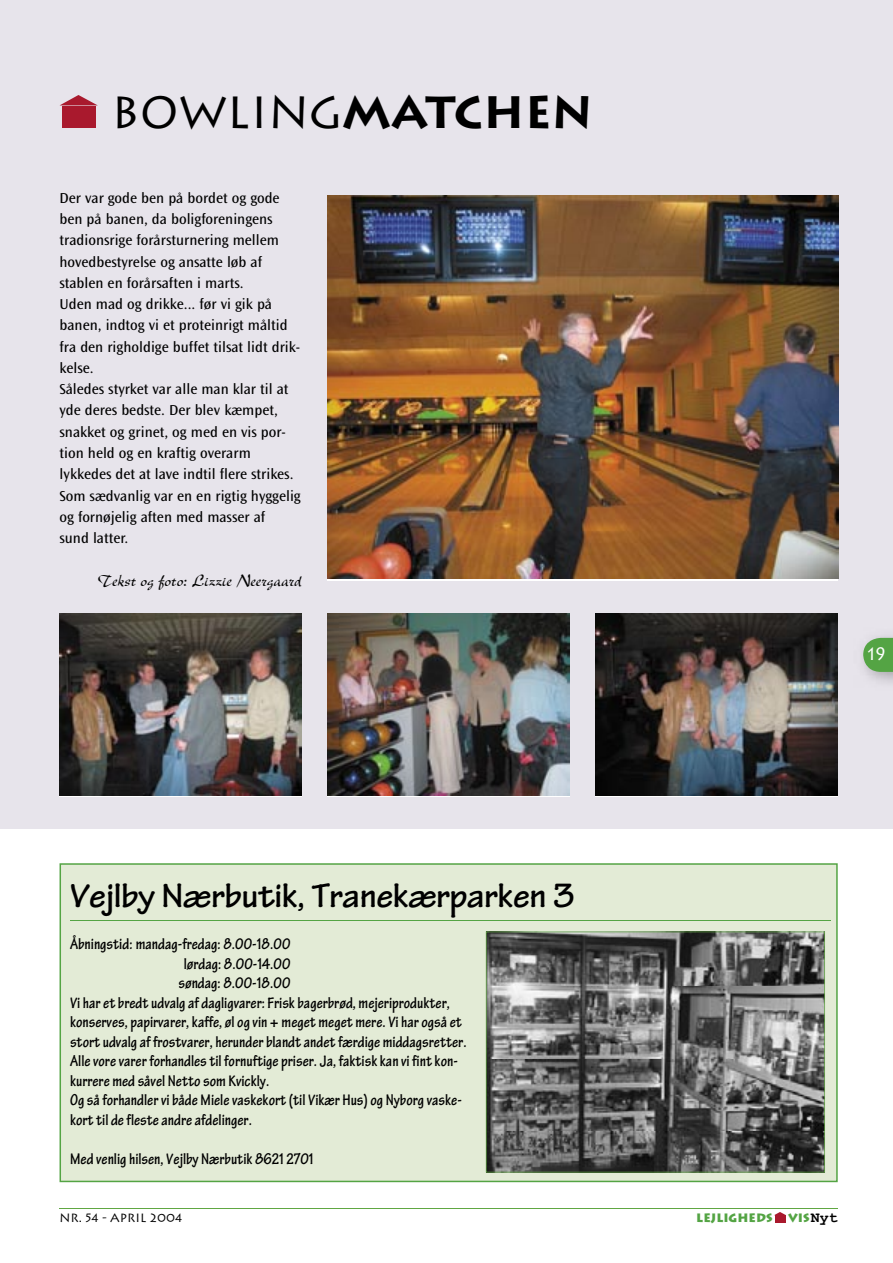
<style>
.page{position:relative;width:893px;height:1263px;background:#fff}
.page>*{position:absolute;margin:0;border:0;box-sizing:border-box;transform-origin:0 0}
.t1{font:45px "Lithos";color:#000}
.t2{font:36px "Tekton MM 503 488";letter-spacing:-.01em;color:#000}
.t3{font:18px "New Berolina";color:#000}
.t4{font:18px "Lithos";color:#fff}
.t5{font:16.5px "Tekton MM 503 250";color:#000}
.t6{font:15px/21.3px "Ocean Sans";color:#000}
.t7{font:900 12px "Lithos";color:#54a444}
.t8{font:12px "Lithos";color:#000}
.s1{font-weight:700}
.s2{font-family:"Courier New";font-weight:700;font-size:15px;color:#000}
</style>
<div class="page">
<div style="left:0;top:0;width:893px;height:829px;background:#e7e4eb"></div>
<div style="left:60px;top:863px;width:778px;height:319px;background:#e3ebd6"></div>
<hr style="left:70px;top:920px;width:761px;height:1px;background:#54a444">
<svg style="left:486px;top:931px;width:339px;height:241px;background:#696a69"></svg>
<svg style="left:60px;top:95px;width:37px;height:10px"></svg>
<div style="left:62px;top:107px;width:33px;height:10px;background:#a9192d"></div>
<div style="left:62px;top:118px;width:33px;height:10px;background:#a9192d"></div>
<img style="left:595px;top:614px;width:243px;height:182px">
<img style="left:60px;top:614px;width:242px;height:182px">
<img style="left:327px;top:614px;width:243px;height:182px">
<img style="left:327px;top:196px;width:511px;height:383px">
<svg style="left:863px;top:638px;width:30px;height:34px"></svg>
<hr style="left:60px;top:1208px;width:778px;height:1px;background:#60a742">
<svg style="left:774px;top:1212px;width:12px;height:10px"></svg>
<h1 class="t1" style="left:111px;top:87px;width:483px">BOWLING<span class="s1">MATCHEN</span></h1>
<p class="t6" style="left:60px;top:187px;width:243px">Der var gode ben på bordet og gode ben på banen, da boligforeningens tradionsrige forårsturnering mellem hovedbestyrelse og ansatte løb af stablen en forårsaften i marts.<br>Uden mad og drikke... før vi gik på banen, indtog vi et proteinrigt måltid fra den righoldige buffet tilsat lidt drik&shy;kelse.<br>Således styrket var alle man klar til at yde deres bedste. Der blev kæmpet, snakket og grinet, og med en vis por&shy;tion held og en kraftig overarm lykkedes det at lave indtil flere strikes.<br>Som sædvanlig var en en rigtig hyggelig og fornøjelig aften med masser af<br>sund latter.</p>
<p class="t3" style="left:98px;top:569px;width:206px">Tekst og foto: Lizzie Neergaard</p>
<p class="t4" style="left:867px;top:644px;width:20px">19</p>
<h2 class="t2" style="left:70px;top:875px;width:506px">Vejlby Nærbutik, Tranekærparken 3</h2>
<p class="t5" style="left:70px;top:934px;width:222px">Åbningstid: mandag-fredag: 8.00-18.00</p>
<p class="t5" style="left:184px;top:954px;width:108px">lørdag: 8.00-14.00</p>
<p class="t5" style="left:178px;top:973px;width:114px">søndag: 8.00-18.00</p>
<p class="t5" style="left:70px;top:993px;width:381px">Vi har et bredt udvalg af dagligvarer: Frisk bagerbrød, mejeriprodukter,</p>
<p class="t5" style="left:70px;top:1012px;width:393px">konserves, papirvarer, kaffe, øl og vin + meget meget mere. Vi har også et</p>
<p class="t5" style="left:70px;top:1032px;width:398px">stort udvalg af frostvarer, herunder blandt andet færdige middagsretter.</p>
<p class="t5" style="left:70px;top:1051px;width:389px">Alle vore varer forhandles til fornuftige priser. Ja, faktisk kan vi fint kon-</p>
<p class="t5" style="left:70px;top:1071px;width:201px">kurrere med såvel Netto som Kvickly.</p>
<p class="t5" style="left:70px;top:1090px;width:393px">Og så forhandler vi både Miele vaskekort (til Vikær Hus) og Nyborg vaske-</p>
<p class="t5" style="left:70px;top:1110px;width:183px">kort til de fleste andre afdelinger.</p>
<p class="t5" style="left:70px;top:1149px;width:245px">Med venlig hilsen, Vejlby Nærbutik 8621 2701</p>
<p class="t8" style="left:60px;top:1211px;width:124px">NR. 54 - APRIL 2004</p>
<p class="t7" style="left:696px;top:1211px;width:78px">LEJLIGHEDS</p>
<p class="t7" style="left:788px;top:1211px;width:51px">VIS<span class="s2">Nyt</span></p>
</div>
